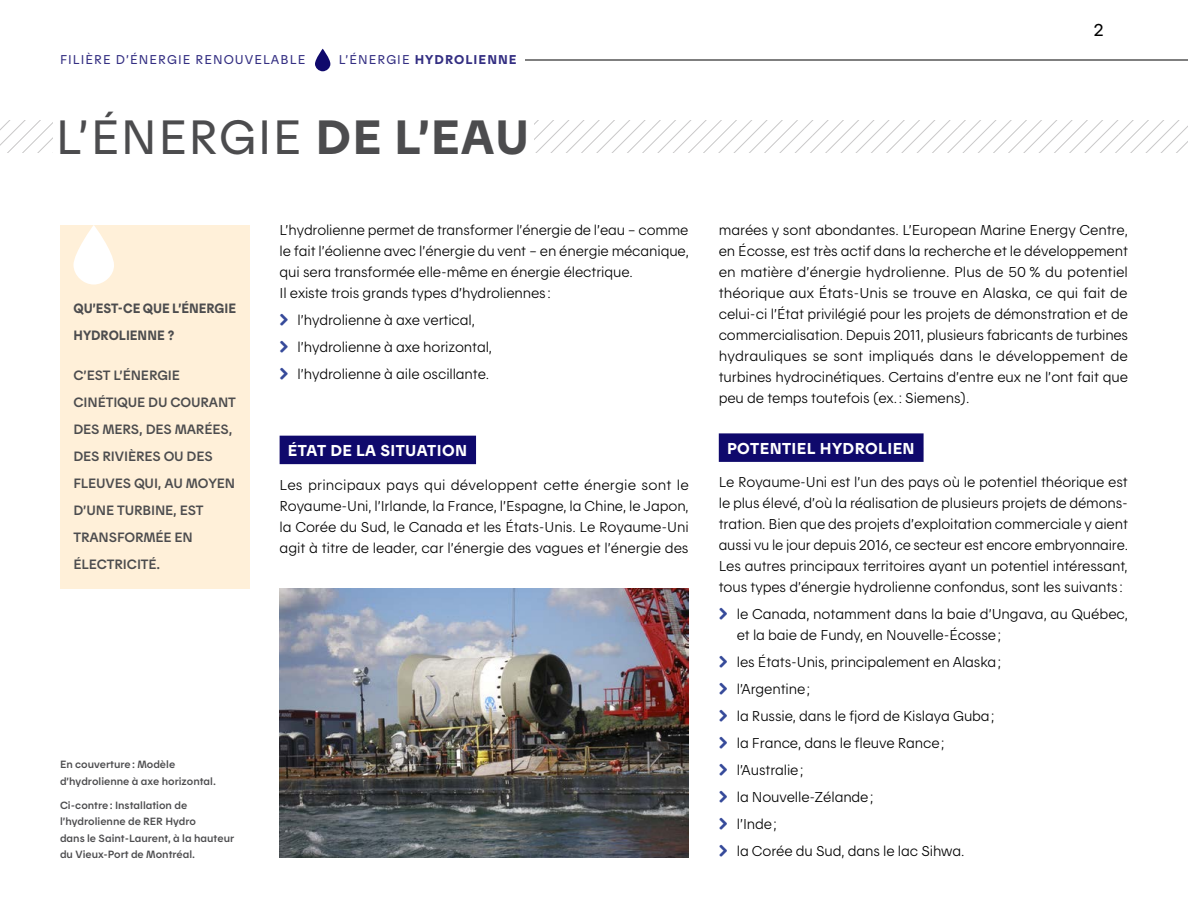
<style>
.page{position:relative;width:1188px;height:918px;background:#fff}
.page>*{position:absolute;margin:0;border:0;box-sizing:border-box;transform-origin:0 0}
.t1{font:48px "Hydro Quebec Normal";letter-spacing:.025em;color:#4c4c4e}
.t2{font:17.25px "Hydro Quebec Normal";color:#000}
.H2_dans_bande{font:15.75px "Hydro Quebec Gras";letter-spacing:.025em;color:#fff}
.t3{font:14.25px/21px "Hydro Quebec Maigre";letter-spacing:-.01em;color:#000;text-align:justify}
.Texte_intro{font:13.5px/27px "Hydro Quebec Demi";letter-spacing:-.01em;color:#4c4c4e}
.Texte_intro-2{font:13.5px/27px "Hydro Quebec Gras";color:#4c4c4e;scale:.94 1}
.t4{font:12.75px "Hydro Quebec Normal";letter-spacing:.08em;color:#332e82}
.t5{font:12.75px "Hydro Quebec Gras";letter-spacing:.08em;color:#332e82}
.t6{font:10.5px/16.5px "Hydro Quebec Demi";color:#4c4c4e}
.s1{font-family:"Hydro Quebec Normal"}
.s2{font-family:"Hydro Quebec Gras"}
.s3{color:#0f096c}
</style>
<div class="page">
<div style="left:280px;top:436px;width:196px;height:28px;background:#0f096c"></div>
<div style="left:719px;top:433px;width:205px;height:29px;background:#0f096c"></div>
<img style="left:279px;top:588px;width:409px;height:270px">
<svg style="left:534px;top:120px;width:654px;height:33px"></svg>
<svg style="left:0;top:120px;width:53px;height:33px"></svg>
<div style="left:60px;top:225px;width:190px;height:364px;background:#fff0d9"></div>
<svg style="left:73px;top:225px;width:41px;height:60px;fill:#fff"></svg>
<hr style="left:525px;top:60px;width:663px;height:1px;background:#000">
<svg style="left:315px;top:49px;width:16px;height:22px"></svg>
<p class="t4" style="left:60px;top:52px;width:247px">FILIÈRE D’ÉNERGIE RENOUVELABLE</p>
<p class="t5" style="left:339px;top:52px;width:180px"><span class="s1">L’ÉNERGIE</span> HYDROLIENNE</p>
<h1 class="t1" style="left:56px;top:108px;width:475px">L’ÉNERGIE <span class="s2">DE L’EAU</span></h1>
<p class="Texte_intro-2" style="left:74px;top:294px;width:174px">QU’EST-CE QUE L’ÉNERGIE<br>HYDROLIENNE ?</p>
<p class="Texte_intro" style="left:74px;top:362px;width:164px">C’EST L’ÉNERGIE<br>CINÉTIQUE DU COURANT<br>DES MERS, DES MARÉES,<br>DES RIVIÈRES OU DES<br>FLEUVES QUI, AU MOYEN<br>D’UNE TURBINE, EST<br>TRANSFORMÉE EN<br>ÉLECTRICITÉ.</p>
<p class="t3" style="left:280px;top:220px;width:411px">L’hydrolienne permet de transformer l’énergie de l’eau – comme le fait l’éolienne avec l’énergie du vent – en énergie mécanique, qui sera transformée elle-même en énergie électrique.</p>
<p class="t3" style="left:280px;top:283px;width:273px">Il existe trois grands types d’hydroliennes:</p>
<p class="t3" style="left:298px;top:309px;width:179px">l’hydrolienne à axe vertical,</p>
<p class="t3" style="left:298px;top:336px;width:196px">l’hydrolienne à axe horizontal,</p>
<p class="t3" style="left:298px;top:363px;width:193px">l’hydrolienne à aile oscillante.</p>
<h2 class="H2_dans_bande" style="left:288px;top:441px;width:190px">ÉTAT DE LA SITUATION<span class="s3">–</span></h2>
<p class="t3" style="left:280px;top:474px;width:411px">Les principaux pays qui développent cette énergie sont le Royaume-Uni, l’Irlande, la France, l’Espagne, la Chine, le Japon, la Corée du Sud, le Canada et les États-Unis. Le Royaume-Uni agit à titre de leader, car l’énergie des vagues et l’énergie des</p>
<p class="t6" style="left:60px;top:756px;width:157px">En couverture: Modèle d’hydrolienne à axe horizontal.</p>
<p class="t6" style="left:60px;top:796px;width:176px">Ci-contre: Installation de l’hydrolienne de RER Hydro<br>dans le Saint-Laurent, à la hauteur du Vieux-Port de Montréal.</p>
<p class="t2" style="left:1093px;top:19px;width:12px">2</p>
<p class="t3" style="left:719px;top:220px;width:411px">marées y sont abondantes. L’European Marine Energy Centre, en Écosse, est très actif dans la recherche et le développement en matière d’énergie hydrolienne. Plus de 50 % du potentiel théorique aux États-Unis se trouve en Alaska, ce qui fait de celui-ci l’État privilégié pour les projets de démonstration et de commercialisation. Depuis 2011, plusieurs fabricants de turbines hydrauliques se sont impliqués dans le développement de turbines hydrocinétiques. Certains d’entre eux ne l’ont fait que peu de temps toutefois (ex.: Siemens).</p>
<h2 class="H2_dans_bande" style="left:727px;top:438px;width:198px">POTENTIEL HYDROLIEN<span class="s3">–</span></h2>
<p class="t3" style="left:719px;top:472px;width:411px">Le Royaume-Uni est l’un des pays où le potentiel théorique est le plus élevé, d’où la réalisation de plusieurs projets de démons&shy;tration. Bien que des projets d’exploitation commerciale y aient aussi vu le jour depuis 2016, ce secteur est encore embryonnaire.<br>Les autres principaux territoires ayant un potentiel intéressant, tous types d’énergie hydrolienne confondus, sont les suivants:</p>
<p class="t3" style="left:737px;top:603px;width:393px">le Canada, notamment dans la baie d’Ungava, au Québec, et la baie de Fundy, en Nouvelle-Écosse;</p>
<p class="t3" style="left:737px;top:651px;width:266px">les États-Unis, principalement en Alaska;</p>
<p class="t3" style="left:737px;top:678px;width:75px">l’Argentine;</p>
<p class="t3" style="left:737px;top:705px;width:259px">la Russie, dans le fjord de Kislaya Guba;</p>
<p class="t3" style="left:737px;top:732px;width:209px">la France, dans le fleuve Rance;</p>
<p class="t3" style="left:737px;top:759px;width:68px">l’Australie;</p>
<p class="t3" style="left:737px;top:786px;width:138px">la Nouvelle-Zélande;</p>
<p class="t3" style="left:737px;top:813px;width:42px">l’Inde;</p>
<p class="t3" style="left:737px;top:840px;width:229px">la Corée du Sud, dans le lac Sihwa.</p>
</div>
